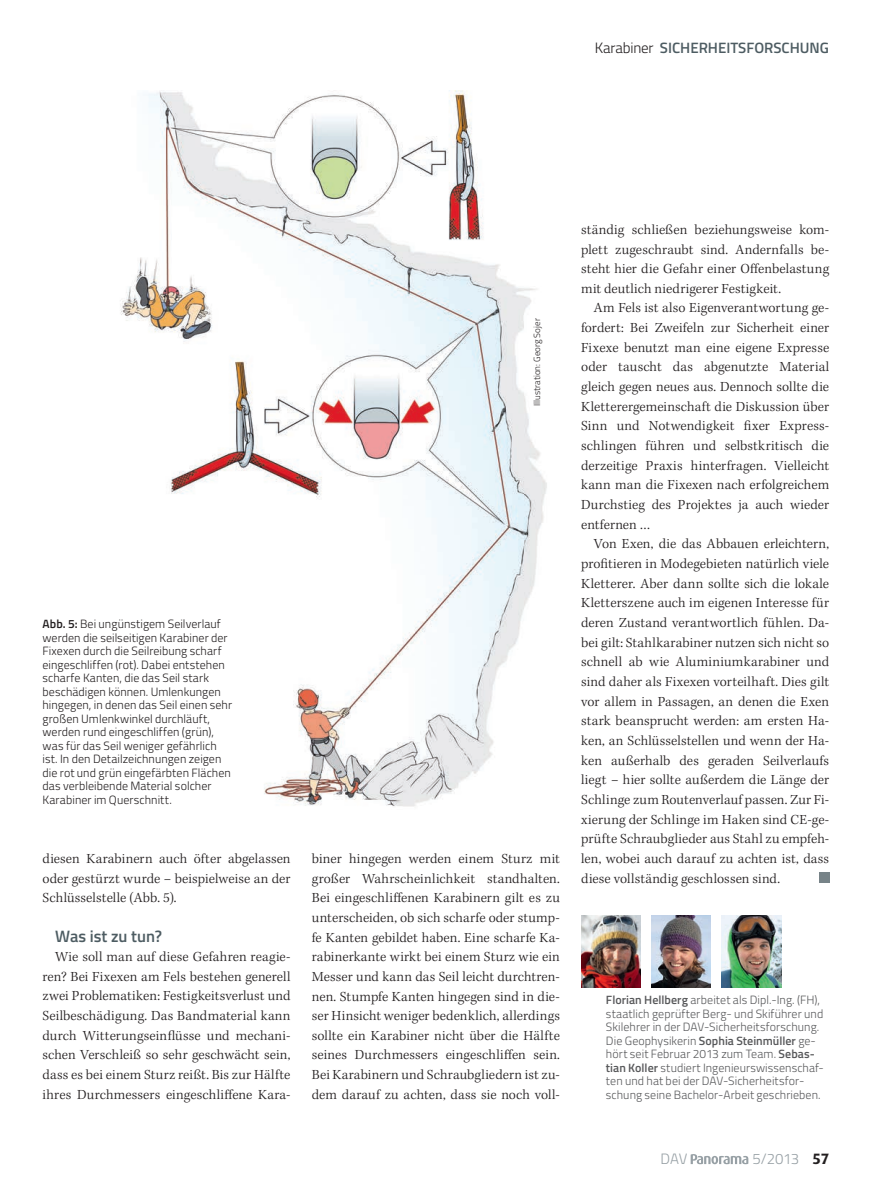
<style>
.page{position:relative;width:893px;height:1191px;background:#fff}
.page>*{position:absolute;margin:0;border:0;box-sizing:border-box;transform-origin:0 0}
.t1{font:600 16.5px "Titillium";color:#4d5c62}
.t2{font:600 15px "Titillium";color:#4d5c62}
.t3{font:300 15px "Titillium";letter-spacing:-.02em;color:#97a0a5}
.t4{font:300 14.25px/19.6px "Kepler Std";letter-spacing:.01em;color:#231f20;text-align:justify}
.t5{font:300 12px/13.5px "Titillium";letter-spacing:.005em;color:#231f20}
.t6{font:300 12px/13.5px "Titillium";letter-spacing:.005em;color:#57585a}
.t7{font:300 9px "Titillium";color:#231f20}
.s1{font-weight:300;color:#231f20}
.s2{font-weight:600}
.s3{font-family:"Dax";font-weight:700;color:#231f20}
</style>
<div class="page">
<div style="left:819px;top:872px;width:10px;height:10px;background:#778388"></div>
<img style="left:120px;top:90px;width:427px;height:717px">
<img style="left:721px;top:915px;width:60px;height:72px">
<img style="left:651px;top:915px;width:60px;height:72px">
<img style="left:581px;top:915px;width:60px;height:72px">
<svg style="left:691px;top:1154px;width:57px;height:10px"></svg>
<p class="t2" style="left:595px;top:36px;width:234px"><span class="s1">Karabiner</span> sicherheitsforschung</p>
<p class="t5" style="left:43px;top:617px;width:191px"><span class="s2">Abb. 5:</span> Bei ungünstigem Seilverlauf werden die seilseitigen Karabiner der Fixexen durch die Seilreibung scharf eingeschliffen (rot). Dabei entstehen scharfe Kanten, die das Seil stark beschädigen können. Umlenkungen hingegen, in denen das Seil einen sehr großen Umlenkwinkel durchläuft, werden rund eingeschliffen (grün), was für das Seil weniger gefährlich ist. In den Detailzeichnungen zeigen die rot und grün eingefärbten Flächen das verbleibende Material solcher Karabiner im Querschnitt.</p>
<p class="t4" style="left:43px;top:849px;width:250px">diesen Karabinern auch öfter abgelassen oder gestürzt wurde – beispielweise an der Schlüsselstelle (Abb. 5).</p>
<p class="t1" style="left:55px;top:923px;width:108px">Was ist zu tun?</p>
<p class="t4" style="left:43px;top:947px;width:250px;text-indent:13px">Wie soll man auf diese Gefahren reagie&shy;ren? Bei Fixexen am Fels bestehen generell zwei Problematiken: Festigkeitsverlust und Seilbeschädigung. Das Bandmaterial kann durch Witterungseinflüsse und mechani&shy;schen Verschleiß so sehr geschwächt sein, dass es bei einem Sturz reißt. Bis zur Hälfte ihres Durchmessers eingeschliffene Kara-</p>
<p class="t7" style="left:530px;top:406px;width:89px;rotate:-90deg">Illustration: Georg Sojer</p>
<p class="t4" style="left:312px;top:849px;width:250px">biner hingegen werden einem Sturz mit großer Wahrscheinlichkeit standhalten.<br>Bei eingeschliffenen Karabinern gilt es zu unterscheiden, ob sich scharfe oder stump&shy;fe Kanten gebildet haben. Eine scharfe Ka&shy;rabinerkante wirkt bei einem Sturz wie ein Messer und kann das Seil leicht durchtren&shy;nen. Stumpfe Kanten hingegen sind in die&shy;ser Hinsicht weniger bedenklich, allerdings sollte ein Karabiner nicht über die Hälfte seines Durchmessers eingeschliffen sein.<br>Bei Karabinern und Schraubgliedern ist zu&shy;dem darauf zu achten, dass sie noch voll-</p>
<p class="t4" style="left:581px;top:220px;width:250px">ständig schließen beziehungsweise kom&shy;plett zugeschraubt sind. Andernfalls be&shy;steht hier die Gefahr einer Offenbelastung mit deutlich niedrigerer Festigkeit.</p>
<p class="t4" style="left:581px;top:299px;width:250px;text-indent:13px">Am Fels ist also Eigenverantwortung ge&shy;fordert: Bei Zweifeln zur Sicherheit einer Fixexe benutzt man eine eigene Expresse oder tauscht das abgenutzte Material gleich gegen neues aus. Dennoch sollte die Kletterergemeinschaft die Diskussion über Sinn und Notwendigkeit fixer Express&shy;schlingen führen und selbstkritisch die derzeitige Praxis hinterfragen. Vielleicht kann man die Fixexen nach erfolgreichem Durchstieg des Projektes ja auch wieder entfernen …</p>
<p class="t4" style="left:581px;top:535px;width:250px;text-indent:13px">Von Exen, die das Abbauen erleichtern, profitieren in Modegebieten natürlich viele Kletterer. Aber dann sollte sich die lokale Kletterszene auch im eigenen Interesse für deren Zustand verantwortlich fühlen. Da&shy;bei gilt: Stahlkarabiner nutzen sich nicht so schnell ab wie Aluminiumkarabiner und sind daher als Fixexen vorteilhaft. Dies gilt vor allem in Passagen, an denen die Exen stark beansprucht werden: am ersten Ha&shy;ken, an Schlüsselstellen und wenn der Ha&shy;ken außerhalb des geraden Seilverlaufs liegt – hier sollte außerdem die Länge der Schlinge zum Routenverlauf passen. Zur Fi&shy;xierung der Schlinge im Haken sind CE-ge&shy;prüfte Schraubglieder aus Stahl zu empfeh&shy;len, wobei auch darauf zu achten ist, dass diese vollständig geschlossen sind.</p>
<p class="t6" style="left:606px;top:992px;width:219px"><span class="s2">Florian Hellberg</span> arbeitet als Dipl.-Ing. (FH), staatlich geprüfter Berg- und Skiführer und Skilehrer in der DAV-Sicherheitsforschung.<br>Die Geophysikerin <span class="s2">Sophia Steinmüller</span> ge&shy;hört seit Februar 2013 zum Team. <span class="s2">Sebas&shy;tian Koller</span> studiert Ingenieurswissenschaf&shy;ten und hat bei der DAV-Sicherheitsfor&shy;schung seine Bachelor-Arbeit geschrieben.</p>
<p class="t3" style="left:661px;top:1148px;width:28px">DAV</p>
<p class="t3" style="left:752px;top:1148px;width:78px">5/2013 <span class="s3">57</span></p>
</div>
